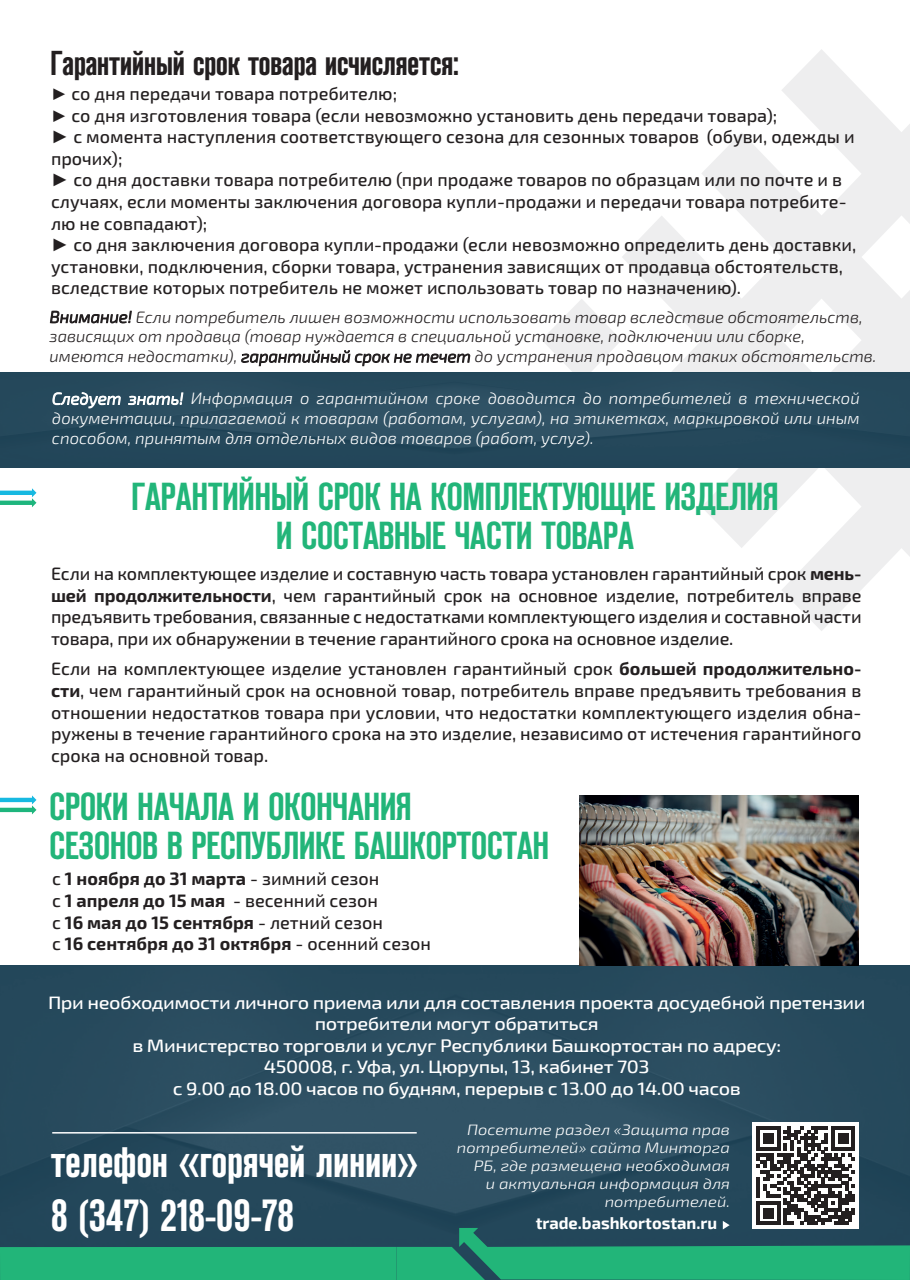
<style>
.page{position:relative;width:910px;height:1280px;background:#fff}
.page>*{position:absolute;margin:0;border:0;box-sizing:border-box;transform-origin:0 0}
.t1{font:45px/54px "Reforma Grotesk Demi";letter-spacing:.01em;color:#fff}
.t2{font:39px/39px "Reforma Grotesk Demi";color:#22b579;text-align:center}
.t3{font:34.5px "Reforma Grotesk Demi";color:#231f20}
.t4{font:500 18px/21.6px "Exo 2.0";color:#231f20;text-align:justify}
.t5{font:500 18px/21.6px "Exo 2";letter-spacing:-.02em;color:#fff;text-align:center;scale:1.11 1}
.t6{font:700 18px/21.6px "Exo 2.0";color:#231f20}
.t7{font:italic 300 16.5px/19.8px "Exo 2";color:#231f20}
.t8{font:italic 300 16.5px/19.8px "Exo 2";color:#fff;text-align:justify}
.t9{font:700 16.5px "Exo 2";color:#fff}
.t10{font:italic 300 15px/18px "Exo 2";color:#fff;text-align:right;scale:1.11 1}
.s1{font-family:"Times New Roman";font-weight:400;font-size:16.5px}
.s2{font-family:"Times New Roman";font-weight:400;font-style:italic}
.s3{font-weight:700}
.s4{font-weight:500}
</style>
<div class="page">
<svg style="left:541px;top:49px;width:369px;height:582px"></svg>
<div style="left:0;top:965px;width:910px;height:315px;background:#294b5e"></div>
<div style="left:753px;top:1123px;width:106px;height:106px;background:#fff"></div>
<svg style="left:0;top:1126px;width:910px;height:154px"></svg>
<svg style="left:50px;top:310px;width:82px;height:14px"></svg>
<svg style="left:241px;top:350px;width:230px;height:17px"></svg>
<div style="left:0;top:373px;width:910px;height:95px;background:#214659"></div>
<svg style="left:0;top:488px;width:36px;height:19px"></svg>
<svg style="left:0;top:795px;width:36px;height:19px"></svg>
<img style="left:579px;top:795px;width:280px;height:170px">
<svg style="left:53px;top:392px;width:68px;height:17px"></svg>
<svg style="left:128px;top:392px;width:56px;height:13px"></svg>
<h3 class="t3" style="left:51px;top:43px;width:410px">Гарантийный срок товара исчисляется:</h3>
<p class="t4" style="left:51px;top:83px;width:807px;text-align:left"><span class="s1">►</span> со дня передачи товара потребителю;<br><span class="s1">►</span> со дня изготовления товара (если невозможно установить день передачи товара);<br><span class="s2">►</span> с момента наступления соответствующего сезона для сезонных товаров (обуви, одежды и прочих);<br><span class="s2">►</span> со дня доставки товара потребителю (при продаже товаров по образцам или по почте и в случаях, если моменты заключения договора купли-продажи и передачи товара потребите&shy;лю не совпадают);<br><span class="s2">►</span> со дня заключения договора купли-продажи (если невозможно определить день доставки, установки, подключения, сборки товара, устранения зависящих от продавца обстоятельств, вследствие которых потребитель не может использовать товар по назначению).</p>
<p class="t7" style="left:50px;top:307px;width:828px">Внимание! Если потребитель лишен возможности использовать товар вследствие обстоятельств, зависящих от продавца (товар нуждается в специальной установке, подключении или сборке, имеются недостатки), гарантийный срок не течет до устранения продавцом таких обстоятельств.</p>
<p class="t8" style="left:52px;top:389px;width:809px">Следует знать! Информация о гарантийном сроке доводится до потребителей в технической документации, прилагаемой к товарам (работам, услугам), на этикетках, маркировкой или иным способом, принятым для отдельных видов товаров (работ, услуг).</p>
<h2 class="t2" style="left:132px;top:478px;width:648px">ГАРАНТИЙНЫЙ СРОК НА КОМПЛЕКТУЮЩИЕ ИЗДЕЛИЯ<br>И СОСТАВНЫЕ ЧАСТИ ТОВАРА</h2>
<p class="t4" style="left:51px;top:563px;width:812px">Если на комплектующее изделие и составную часть товара установлен гарантийный срок <span class="s3">мень&shy;шей продолжительности</span>, чем гарантийный срок на основное изделие, потребитель вправе предъявить требования, связанные с недостатками комплектующего изделия и составной части товара, при их обнаружении в течение гарантийного срока на основное изделие.</p>
<p class="t4" style="left:51px;top:659px;width:812px">Если на комплектующее изделие установлен гарантийный срок <span class="s3">большей продолжительно&shy;сти</span>, чем гарантийный срок на основной товар, потребитель вправе предъявить требования в отношении недостатков товара при условии, что недостатки комплектующего изделия обна&shy;ружены в течение гарантийного срока на это изделие, независимо от истечения гарантийного срока на основной товар.</p>
<h2 class="t2" style="left:50px;top:788px;width:501px;text-align:left">СРОКИ НАЧАЛА И ОКОНЧАНИЯ<br>СЕЗОНОВ В РЕСПУБЛИКЕ БАШКОРТОСТАН</h2>
<p class="t6" style="left:52px;top:869px;width:380px"><span class="s4">с</span> 1 ноября до 31 марта <span class="s4">- зимний сезон<br>с</span> 1 апреля до 15 мая <span class="s4">- весенний сезон<br>с</span> 16 мая до 15 сентября <span class="s4">- летний сезон<br>с</span> 16 сентября до 31 октября <span class="s4">- осенний сезон</span></p>
<p class="t5" style="left:48px;top:992px;width:738px">При необходимости личного приема или для составления проекта досудебной претензии потребители могут обратиться<br>в Министерство торговли и услуг Республики Башкортостан по адресу:<br>450008, г. Уфа, ул. Цюрупы, 13, кабинет 703<br>с 9.00 до 18.00 часов по будням, перерыв с 13.00 до 14.00 часов</p>
<h1 class="t1" style="left:51px;top:1135px;width:368px">телефон «горячей линии»<br>8 (347) 218-09-78</h1>
<p class="t10" style="left:457px;top:1121px;width:248px">Посетите раздел «Защита прав потребителей» сайта Минторга<br>РБ, где размещена необходимая<br>и актуальная информация для потребителей.</p>
<p class="t9" style="left:536px;top:1214px;width:183px">trade.bashkortostan.ru</p>
</div>
